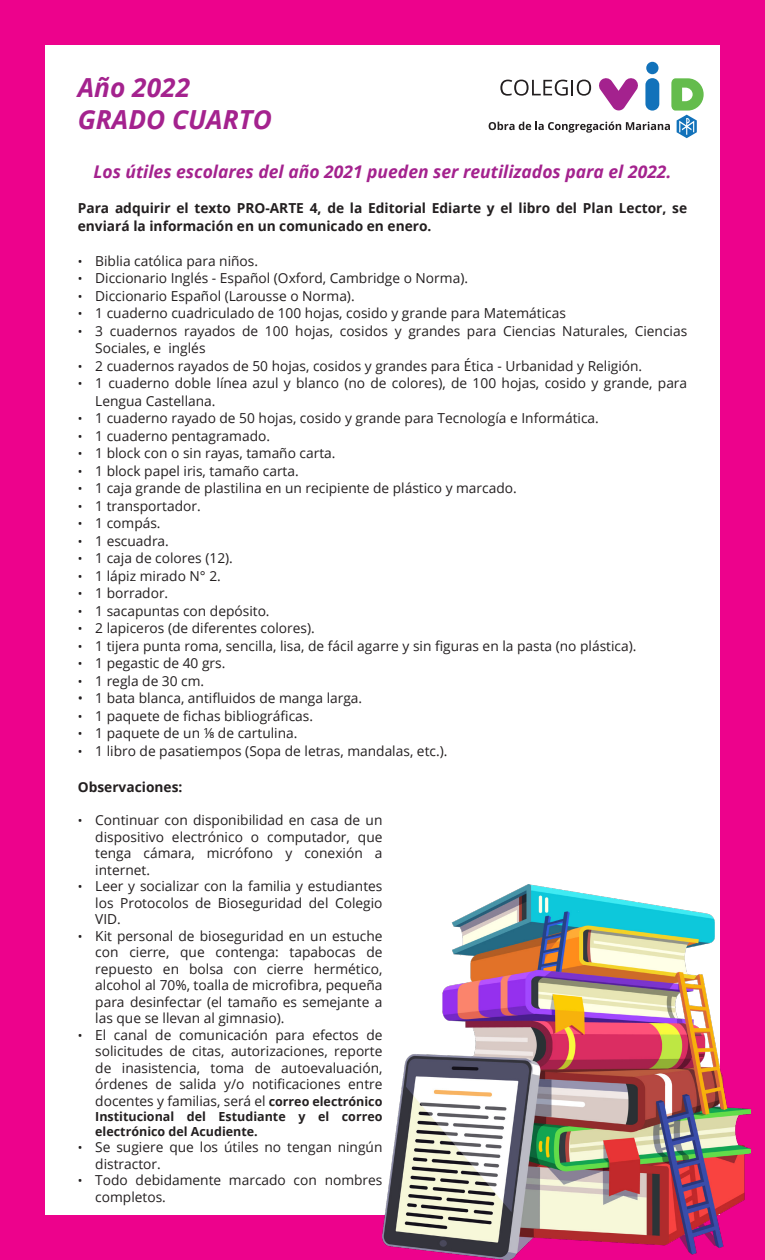
<style>
.page{position:relative;width:765px;height:1260px;background:#ed028c}
.page>*{position:absolute;margin:0;border:0;box-sizing:border-box;transform-origin:0 0}
.t1{font:italic 700 26.25px/31.5px "Open Sans";color:#a4228e}
.t2{font:italic 700 17.5px "Open Sans";color:#a4228e}
.t3{font:13.75px/16.5px "Open Sans";color:#231f20}
.t4{font:700 13.75px/17.5px "Open Sans";color:#231f20}
.t5{font:700 12.5px/15px "Open Sans";color:#231f20}
.s1{font-size:12.5px}
.s2{font-weight:700;font-size:12.5px}
</style>
<div class="page">
<div style="left:45px;top:45px;width:675px;height:1170px;background:#fff"></div>
<div style="left:646px;top:62px;width:13px;height:12px;background:#1272ba;border-radius:50%"></div>
<svg style="left:489px;top:78px;width:215px;height:60px"></svg>
<img style="left:382px;top:884px;width:369px;height:376px">
<h1 class="t1" style="left:78px;top:72px;width:196px">Año 2022<br>GRADO CUARTO</h1>
<p class="t2" style="left:93px;top:160px;width:580px">Los útiles escolares del año 2021 pueden ser reutilizados para el 2022.</p>
<p class="t4" style="left:78px;top:199px;width:611px">Para adquirir el texto PRO-ARTE 4, de la Editorial Ediarte y el libro del Plan Lector, se enviará la información en un comunicado en enero.</p>
<p class="t3" style="left:78px;top:252px;width:182px"><span class="s1">•</span> Biblia católica para niños.</p>
<p class="t3" style="left:78px;top:270px;width:392px"><span class="s1">•</span> Diccionario Inglés - Español (Oxford, Cambridge o Norma).</p>
<p class="t3" style="left:78px;top:287px;width:278px"><span class="s1">•</span> Diccionario Español (Larousse o Norma).</p>
<p class="t3" style="left:78px;top:305px;width:490px"><span class="s1">•</span> 1 cuaderno cuadriculado de 100 hojas, cosido y grande para Matemáticas</p>
<p class="t3" style="left:95px;top:322px;width:593px;line-height:17.5px;text-indent:-17px"><span class="s1">•</span> 3 cuadernos rayados de 100 hojas, cosidos y grandes para Ciencias Naturales, Ciencias<br>Sociales, e inglés</p>
<p class="t3" style="left:78px;top:357px;width:566px"><span class="s1">•</span> 2 cuadernos rayados de 50 hojas, cosidos y grandes para Ética - Urbanidad y Religión.</p>
<p class="t3" style="left:95px;top:374px;width:593px;line-height:17.5px;text-indent:-17px"><span class="s1">•</span> 1 cuaderno doble línea azul y blanco (no de colores), de 100 hojas, cosido y grande, para<br>Lengua Castellana.</p>
<p class="t3" style="left:78px;top:410px;width:523px"><span class="s1">•</span> 1 cuaderno rayado de 50 hojas, cosido y grande para Tecnología e Informática.</p>
<p class="t3" style="left:78px;top:427px;width:194px"><span class="s1">•</span> 1 cuaderno pentagramado.</p>
<p class="t3" style="left:78px;top:445px;width:259px"><span class="s1">•</span> 1 block con o sin rayas, tamaño carta.</p>
<p class="t3" style="left:78px;top:462px;width:223px"><span class="s1">•</span> 1 block papel iris, tamaño carta.</p>
<p class="t3" style="left:78px;top:480px;width:441px"><span class="s1">•</span> 1 caja grande de plastilina en un recipiente de plástico y marcado.</p>
<p class="t3" style="left:78px;top:497px;width:124px"><span class="s1">•</span> 1 transportador.</p>
<p class="t3" style="left:78px;top:515px;width:84px"><span class="s1">•</span> 1 compás.</p>
<p class="t3" style="left:78px;top:532px;width:93px"><span class="s1">•</span> 1 escuadra.</p>
<p class="t3" style="left:78px;top:550px;width:157px"><span class="s1">•</span> 1 caja de colores (12).</p>
<p class="t3" style="left:78px;top:567px;width:145px"><span class="s1">•</span> 1 lápiz mirado N° 2.</p>
<p class="t3" style="left:78px;top:585px;width:92px"><span class="s1">•</span> 1 borrador.</p>
<p class="t3" style="left:78px;top:602px;width:193px"><span class="s1">•</span> 1 sacapuntas con depósito.</p>
<p class="t3" style="left:78px;top:620px;width:239px"><span class="s1">•</span> 2 lapiceros (de diferentes colores).</p>
<p class="t3" style="left:78px;top:637px;width:560px"><span class="s1">•</span> 1 tijera punta roma, sencilla, lisa, de fácil agarre y sin figuras en la pasta (no plástica).</p>
<p class="t3" style="left:78px;top:655px;width:149px"><span class="s1">•</span> 1 pegastic de 40 grs.</p>
<p class="t3" style="left:78px;top:672px;width:128px"><span class="s1">•</span> 1 regla de 30 cm.</p>
<p class="t3" style="left:78px;top:690px;width:286px">• 1 bata blanca, antifluidos de manga larga.</p>
<p class="t3" style="left:78px;top:707px;width:237px"><span class="s1">•</span> 1 paquete de fichas bibliográficas.</p>
<p class="t3" style="left:78px;top:725px;width:221px"><span class="s1">•</span> 1 paquete de un ⅛ de cartulina.</p>
<p class="t3" style="left:78px;top:742px;width:371px"><span class="s1">•</span> 1 libro de pasatiempos (Sopa de letras, mandalas, etc.).</p>
<p class="t4" style="left:78px;top:778px;width:106px">Observaciones:</p>
<p class="t3" style="left:95px;top:812px;width:289px;text-align:justify;text-indent:-17px"><span class="s1">•</span> Continuar con disponibilidad en casa de un dispositivo electrónico o computador, que tenga cámara, micrófono y conexión a internet.</p>
<p class="t3" style="left:95px;top:878px;width:289px;text-align:justify;text-indent:-17px"><span class="s1">•</span> Leer y socializar con la familia y estudiantes los Protocolos de Bioseguridad del Colegio VID.</p>
<p class="t3" style="left:95px;top:927px;width:289px;text-align:justify;text-indent:-17px"><span class="s1">•</span> Kit personal de bioseguridad en un estuche con cierre, que contenga: tapabocas de repuesto en bolsa con cierre hermético, alcohol al 70%, toalla de microfibra, pequeña para desinfectar (el tamaño es semejante a las que se llevan al gimnasio).</p>
<p class="t3" style="left:95px;top:1026px;width:289px;text-align:justify;text-indent:-17px"><span class="s1">•</span> El canal de comunicación para efectos de solicitudes de citas, autorizaciones, reporte de inasistencia, toma de autoevaluación, órdenes de salida y/o notificaciones entre docentes y familias, será el <span class="s2">correo electrónico</span></p>
<p class="t5" style="left:95px;top:1108px;width:289px">Institucional del Estudiante y el correo electrónico del Acudiente.</p>
<p class="t3" style="left:95px;top:1139px;width:289px;text-indent:-17px"><span class="s1">•</span> Se sugiere que los útiles no tengan ningún distractor.</p>
<p class="t3" style="left:95px;top:1172px;width:289px;text-indent:-17px"><span class="s1">•</span> Todo debidamente marcado con nombres completos.</p>
</div>
